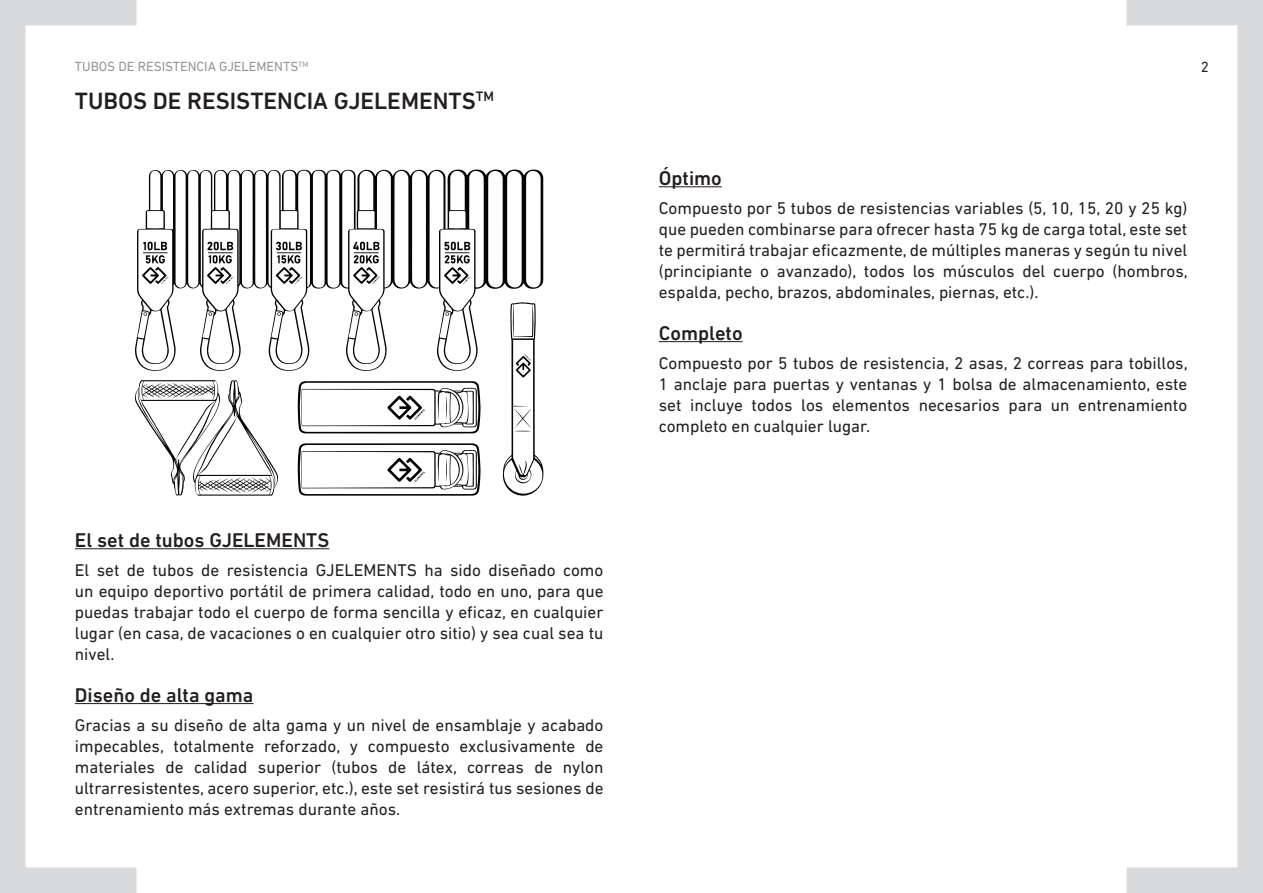
<style>
.page{position:relative;width:1263px;height:893px;background:#fff}
.page>*{position:absolute;margin:0;border:0;box-sizing:border-box;transform-origin:0 0}
.t1{font:500 24px "DIN Next LT Pro";color:#231f20}
.t2{font:500 20.25px "DIN Next LT Pro";color:#231f20}
.t3{font:17.25px/21px "DIN Next LT Pro";color:#231f20;text-align:justify}
.t4{font:15px "DIN Next LT Pro";color:#231f20}
.t5{font:13.5px "DIN Next LT Pro";color:#969696}
</style>
<div class="page">
<div style="left:0;top:0;width:149px;height:893px;border:26px solid #d9dadc"></div>
<div style="left:1114px;top:0;width:149px;height:893px;border:26px solid #d9dadc"></div>
<hr style="left:659px;top:186px;width:63px;height:1px;background:#231f20">
<hr style="left:659px;top:341px;width:84px;height:1px;background:#231f20">
<hr style="left:75px;top:548px;width:254px;height:1px;background:#231f20">
<hr style="left:75px;top:703px;width:179px;height:1px;background:#231f20">
<svg style="left:503px;top:371px;width:41px;height:125px"></svg>
<svg style="left:298px;top:443px;width:183px;height:53px"></svg>
<svg style="left:298px;top:381px;width:183px;height:52px"></svg>
<svg style="left:135px;top:380px;width:143px;height:116px"></svg>
<svg style="left:135px;top:168px;width:408px;height:203px"></svg>
<svg style="left:142px;top:241px;width:26px;height:43px"></svg>
<svg style="left:276px;top:241px;width:26px;height:43px"></svg>
<svg style="left:444px;top:241px;width:26px;height:43px"></svg>
<svg style="left:353px;top:242px;width:27px;height:42px"></svg>
<svg style="left:207px;top:241px;width:26px;height:43px"></svg>
<svg style="left:143px;top:312px;width:4px;height:4px"></svg>
<svg style="left:277px;top:312px;width:4px;height:4px"></svg>
<svg style="left:354px;top:312px;width:4px;height:4px"></svg>
<svg style="left:208px;top:312px;width:4px;height:4px"></svg>
<svg style="left:445px;top:312px;width:4px;height:4px"></svg>
<p class="t5" style="left:75px;top:59px;width:235px">TUBOS DE RESISTENCIA GJELEMENTS<sup>TM</sup></p>
<h1 class="t1" style="left:75px;top:87px;width:421px">TUBOS DE RESISTENCIA GJELEMENTS<sup>TM</sup></h1>
<p class="t2" style="left:75px;top:528px;width:256px">El set de tubos GJELEMENTS</p>
<p class="t3" style="left:75px;top:560px;width:530px">El set de tubos de resistencia GJELEMENTS ha sido diseñado como un equipo deportivo portátil de primera calidad, todo en uno, para que puedas trabajar todo el cuerpo de forma sencilla y eficaz, en cualquier lugar (en casa, de vacaciones o en cualquier otro sitio) y sea cual sea tu nivel.</p>
<p class="t2" style="left:75px;top:683px;width:180px">Diseño de alta gama</p>
<p class="t3" style="left:75px;top:714px;width:530px">Gracias a su diseño de alta gama y un nivel de ensamblaje y acabado impecables, totalmente reforzado, y compuesto exclusivamente de materiales de calidad superior (tubos de látex, correas de nylon ultrarresistentes, acero superior, etc.), este set resistirá tus sesiones de entrenamiento más extremas durante años.</p>
<p class="t4" style="left:1201px;top:59px;width:10px">2</p>
<p class="t2" style="left:659px;top:166px;width:65px">Óptimo</p>
<p class="t3" style="left:659px;top:198px;width:530px">Compuesto por 5 tubos de resistencias variables (5, 10, 15, 20 y 25 kg) que pueden combinarse para ofrecer hasta 75 kg de carga total, este set te permitirá trabajar eficazmente, de múltiples maneras y según tu nivel (principiante o avanzado), todos los músculos del cuerpo (hombros, espalda, pecho, brazos, abdominales, piernas, etc.).</p>
<p class="t2" style="left:659px;top:321px;width:85px">Completo</p>
<p class="t3" style="left:659px;top:353px;width:530px">Compuesto por 5 tubos de resistencia, 2 asas, 2 correas para tobillos, 1 anclaje para puertas y ventanas y 1 bolsa de almacenamiento, este set incluye todos los elementos necesarios para un entrenamiento completo en cualquier lugar.</p>
</div>
